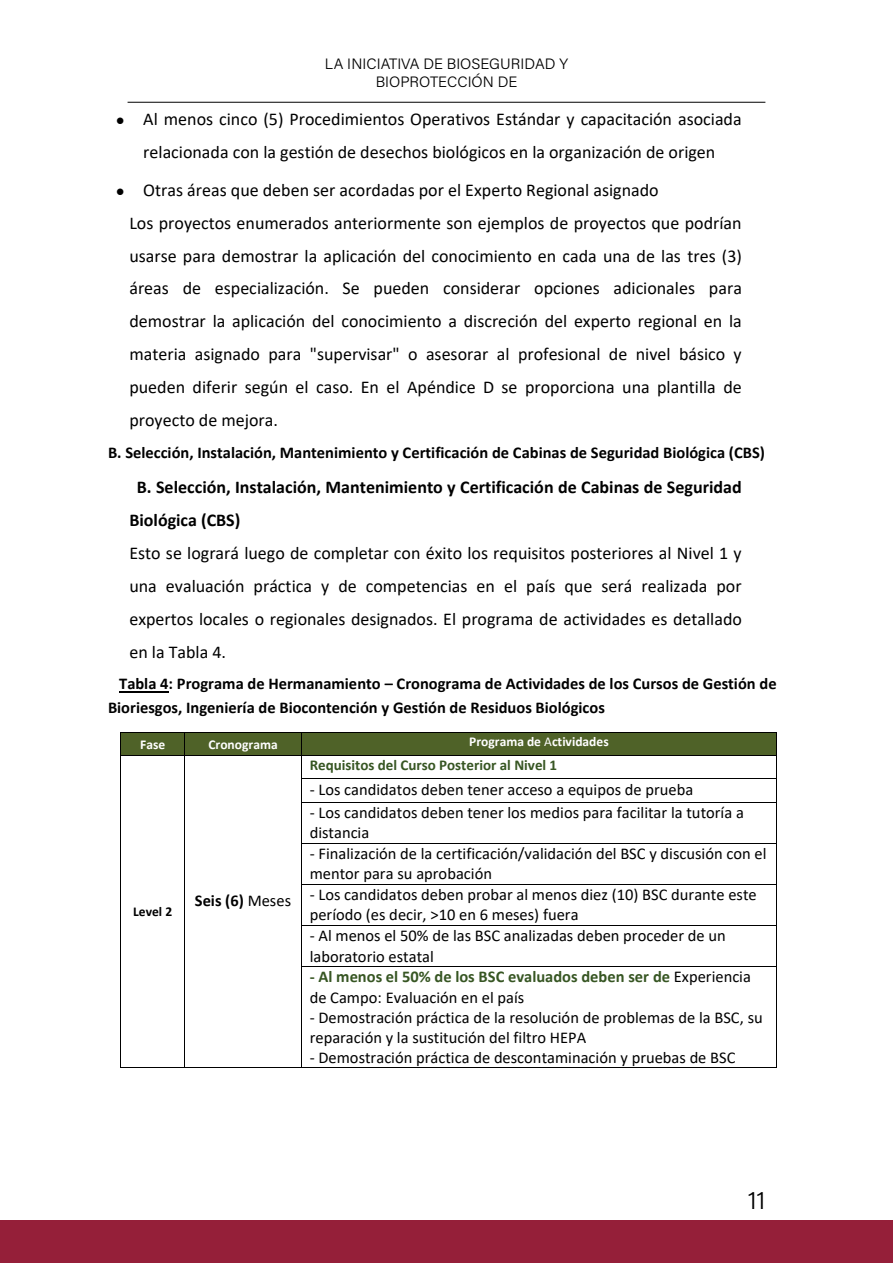
<style>
.page{position:relative;width:893px;height:1263px;background:#fff}
.page>*{position:absolute;margin:0;border:0;box-sizing:border-box;transform-origin:0 0}
.t1{font:300 25.5px "Acumin Pro";color:#000}
.t2{font:18px/33px "Calibri";color:#000;text-align:center}
.t3{font:700 18px/33px "Calibri";color:#000}
.t4{font:16.5px/20.1px "Calibri";color:#000}
.t5{font:700 16.5px/23.2px "Calibri";color:#000}
.t6{font:700 16.5px/20.1px "Calibri";color:#375623}
.t7{font:300 15px/18px "Acumin Pro";color:#000;text-align:center}
.t8{font:700 15px "Calibri";color:#375623}
.t9{font:700 13.5px "Calibri";color:#fff}
.t10{font:700 13.5px "Calibri";color:#000}
.s1{font-weight:400}
.s2{font-weight:400;color:#000}
</style>
<div class="page">
<hr style="left:128px;top:102px;width:637px;height:1px;background:#000">
<div style="left:0;top:1220px;width:893px;height:43px;background:#951f39"></div>
<hr style="left:119px;top:691px;width:50px;height:1px;background:#000">
<hr style="left:121px;top:733px;width:63px;height:3px;background:#4f6228">
<div style="left:121px;top:736px;width:8px;height:16px;background:#4f6228"></div>
<div style="left:177px;top:736px;width:7px;height:16px;background:#4f6228"></div>
<hr style="left:121px;top:752px;width:63px;height:3px;background:#4f6228">
<div style="left:129px;top:736px;width:48px;height:16px;background:#4f6228"></div>
<hr style="left:185px;top:733px;width:116px;height:3px;background:#4f6228">
<div style="left:185px;top:736px;width:8px;height:16px;background:#4f6228"></div>
<div style="left:294px;top:736px;width:7px;height:16px;background:#4f6228"></div>
<hr style="left:185px;top:752px;width:116px;height:3px;background:#4f6228">
<div style="left:193px;top:736px;width:101px;height:16px;background:#4f6228"></div>
<div style="left:302px;top:733px;width:8px;height:16px;background:#4f6228"></div>
<div style="left:768px;top:733px;width:8px;height:16px;background:#4f6228"></div>
<div style="left:302px;top:749px;width:474px;height:6px;background:#4f6228"></div>
<div style="left:310px;top:733px;width:458px;height:16px;background:#4f6228"></div>
<hr style="left:121px;top:732px;width:63px;height:1px;background:#000">
<hr style="left:185px;top:732px;width:116px;height:1px;background:#000">
<hr style="left:302px;top:732px;width:474px;height:1px;background:#000">
<hr style="left:121px;top:755px;width:63px;height:1px;background:#000">
<hr style="left:185px;top:755px;width:116px;height:1px;background:#000">
<hr style="left:302px;top:755px;width:474px;height:1px;background:#000">
<hr style="left:302px;top:778px;width:474px;height:1px;background:#000">
<svg style="left:184px;top:732px;width:1px;height:70px"></svg>
<svg style="left:301px;top:732px;width:1px;height:70px"></svg>
<hr style="left:302px;top:802px;width:474px;height:1px;background:#000">
<svg style="left:776px;top:732px;width:1px;height:70px"></svg>
<hr style="left:121px;top:802px;width:1px;height:41px;background:#000">
<hr style="left:184px;top:802px;width:1px;height:41px;background:#000">
<hr style="left:301px;top:802px;width:1px;height:41px;background:#000">
<hr style="left:776px;top:802px;width:1px;height:41px;background:#000">
<hr style="left:302px;top:843px;width:474px;height:1px;background:#000">
<hr style="left:121px;top:843px;width:1px;height:41px;background:#000">
<hr style="left:184px;top:843px;width:1px;height:41px;background:#000">
<hr style="left:301px;top:843px;width:1px;height:41px;background:#000">
<hr style="left:776px;top:843px;width:1px;height:41px;background:#000">
<hr style="left:302px;top:884px;width:474px;height:1px;background:#000">
<hr style="left:121px;top:885px;width:1px;height:40px;background:#000">
<hr style="left:184px;top:885px;width:1px;height:40px;background:#000">
<hr style="left:301px;top:885px;width:1px;height:40px;background:#000">
<hr style="left:776px;top:885px;width:1px;height:40px;background:#000">
<hr style="left:302px;top:925px;width:474px;height:1px;background:#000">
<hr style="left:121px;top:926px;width:1px;height:40px;background:#000">
<hr style="left:184px;top:926px;width:1px;height:40px;background:#000">
<hr style="left:301px;top:926px;width:1px;height:40px;background:#000">
<hr style="left:776px;top:926px;width:1px;height:40px;background:#000">
<hr style="left:302px;top:966px;width:474px;height:1px;background:#000">
<hr style="left:121px;top:967px;width:1px;height:100px;background:#000">
<hr style="left:121px;top:1067px;width:63px;height:1px;background:#000">
<hr style="left:184px;top:967px;width:1px;height:100px;background:#000">
<hr style="left:185px;top:1067px;width:116px;height:1px;background:#000">
<hr style="left:301px;top:967px;width:1px;height:100px;background:#000">
<hr style="left:302px;top:1067px;width:474px;height:1px;background:#000">
<hr style="left:776px;top:967px;width:1px;height:100px;background:#000">
<p class="t7" style="left:325px;top:54px;width:245px">LA INICIATIVA DE BIOSEGURIDAD Y<br>BIOPROTECCIÓN DE</p>
<p class="t2" style="left:116px;top:102px;width:627px">• Al menos cinco (5) Procedimientos Operativos Estándar y capacitación asociada relacionada con la gestión de desechos biológicos en la organización de origen</p>
<p class="t2" style="left:129px;top:173px;width:614px;text-align:left;text-indent:-13px">• Otras áreas que deben ser acordadas por el Experto Regional asignado<br>Los proyectos enumerados anteriormente son ejemplos de proyectos que podrían usarse para demostrar la aplicación del conocimiento en cada una de las tres (3) áreas de especialización. Se pueden considerar opciones adicionales para demostrar la aplicación del conocimiento a discreción del experto regional en la materia asignado para "supervisar" o asesorar al profesional de nivel básico y pueden diferir según el caso. En el Apéndice D se proporciona una plantilla de proyecto de mejora.</p>
<p class="t5" style="left:108px;top:440px;width:658px">B. Selección, Instalación, Mantenimiento y Certificación de Cabinas de Seguridad Biológica (CBS)</p>
<p class="t3" style="left:129px;top:470px;width:614px;text-indent:7px">B. Selección, Instalación, Mantenimiento y Certificación de Cabinas de Seguridad<br>Biológica (CBS)</p>
<p class="t2" style="left:129px;top:536px;width:614px;text-align:justify">Esto se logrará luego de completar con éxito los requisitos posteriores al Nivel 1 y una evaluación práctica y de competencias en el país que será realizada por expertos locales o regionales designados. El programa de actividades es detallado en la Tabla 4.</p>
<p class="t5" style="left:108px;top:672px;width:670px;text-indent:11px">Tabla 4: Programa de Hermanamiento – Cronograma de Actividades de los Cursos de Gestión de<br>Bioriesgos, Ingeniería de Biocontención y Gestión de Residuos Biológicos</p>
<p class="t9" style="left:140px;top:735px;width:27px">Fase</p>
<p class="t9" style="left:208px;top:735px;width:71px">Cronograma</p>
<p class="t9" style="left:469px;top:732px;width:141px">Programa de <span class="s1">A</span>ctividades</p>
<p class="t10" style="left:133px;top:902px;width:40px">Level 2</p>
<p class="t5" style="left:195px;top:888px;width:98px">Seis (6) <span class="s1">Meses</span></p>
<p class="t8" style="left:310px;top:755px;width:249px">Requisitos del Curso Posterior al Nivel 1</p>
<p class="t4" style="left:310px;top:779px;width:385px">- Los candidatos deben tener acceso a equipos de prueba</p>
<p class="t4" style="left:310px;top:802px;width:436px">- Los candidatos deben tener los medios para facilitar la tutoría a distancia</p>
<p class="t4" style="left:310px;top:843px;width:458px">- Finalización de la certificación/validación del BSC y discusión con el mentor para su aprobación</p>
<p class="t4" style="left:310px;top:884px;width:449px">- Los candidatos deben probar al menos diez (10) BSC durante este período (es decir, &gt;10 en 6 meses) fuera</p>
<p class="t4" style="left:310px;top:925px;width:418px">- Al menos el 50% de las BSC analizadas deben proceder de un laboratorio estatal</p>
<p class="t6" style="left:310px;top:967px;width:443px">- Al menos el 50% de los BSC evaluados deben ser de <span class="s2">Experiencia de Campo: Evaluación en el país</span></p>
<p class="t4" style="left:310px;top:1007px;width:454px">- Demostración práctica de la resolución de problemas de la BSC, su reparación y la sustitución del filtro HEPA</p>
<p class="t4" style="left:310px;top:1047px;width:427px">- Demostración práctica de descontaminación y pruebas de BSC</p>
<h1 class="t1" style="left:748px;top:1183px;width:19px">11</h1>
</div>
